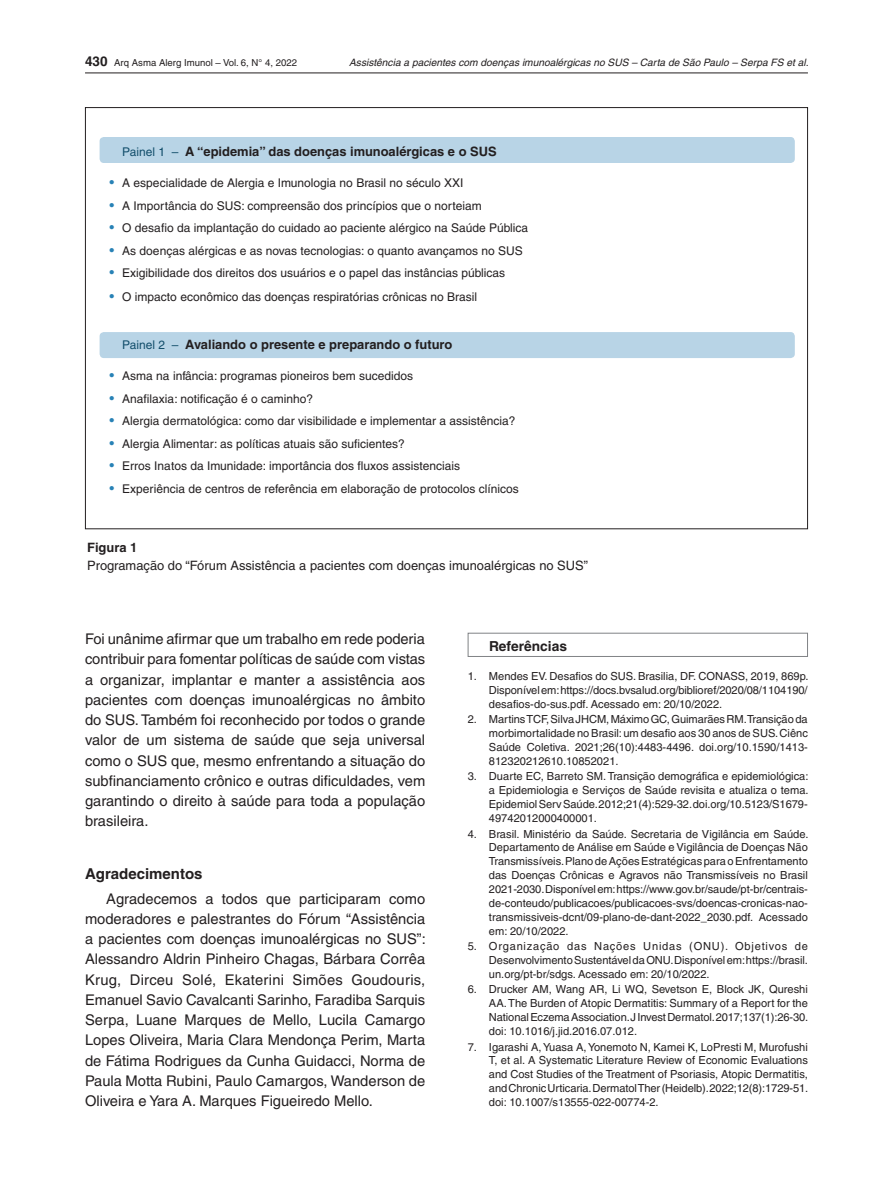
<style>
.page{position:relative;width:893px;height:1191px;background:#fff}
.page>*{position:absolute;margin:0;border:0;box-sizing:border-box;transform-origin:0 0}
.t1{font:700 15px "Helvetica";color:#231f20}
.t2{font:14.7px/20.2px "Helvetica";color:#231f20;text-align:justify}
.t3{font:700 13.8px "Helvetica";color:#231f20}
.t4{font:700 12.9px "Helvetica";color:#231f20}
.t5{font:12.9px "Helvetica";color:#231f20}
.t6{font:12px "Helvetica";color:#231f20}
.t7{font:11.1px/13.8px "Helvetica";color:#231f20;text-align:justify}
.t8{font:italic 10.2px "Helvetica";color:#231f20}
.t9{font:9.6px "Helvetica";color:#231f20}
.s1{font-weight:700;font-size:13.5px}
.s2{font-weight:400;font-size:12px;color:#124e6b}
.s3{font-size:13.5px;color:#2882b6}
</style>
<div class="page">
<hr style="left:85px;top:73px;width:723px;height:1px;background:#231f20">
<div style="left:100px;top:137px;width:695px;height:26px;background:#b8d4e6;border-radius:4px"></div>
<div style="left:100px;top:332px;width:695px;height:26px;background:#b8d4e6;border-radius:4px"></div>
<div style="left:468px;top:633px;width:340px;height:24px;border:1px solid #808285"></div>
<p class="t9" style="left:85px;top:58px;width:213px"><span class="s1">430</span> Arq Asma Alerg Imunol – Vol. 6, N° 4, 2022</p>
<p class="t8" style="left:349px;top:56px;width:461px">Assistência a pacientes com doenças imunoalérgicas no SUS – Carta de São Paulo – Serpa FS et al.</p>
<p class="t4" style="left:122px;top:144px;width:376px"><span class="s2">Painel 1 –</span> A “epidemia” das doenças imunoalérgicas e o SUS</p>
<p class="t6" style="left:110px;top:176px;width:356px"><span class="s3">•</span> A especialidade de Alergia e Imunologia no Brasil no século XXI</p>
<p class="t6" style="left:110px;top:199px;width:374px"><span class="s3">•</span> A Importância do SUS: compreensão dos princípios que o norteiam</p>
<p class="t6" style="left:110px;top:221px;width:420px"><span class="s3">•</span> O desafio da implantação do cuidado ao paciente alérgico na Saúde Pública</p>
<p class="t6" style="left:110px;top:244px;width:415px"><span class="s3">•</span> As doenças alérgicas e as novas tecnologias: o quanto avançamos no SUS</p>
<p class="t6" style="left:110px;top:266px;width:397px"><span class="s3">•</span> Exigibilidade dos direitos dos usuários e o papel das instâncias públicas</p>
<p class="t6" style="left:110px;top:290px;width:369px"><span class="s3">•</span> O impacto econômico das doenças respiratórias crônicas no Brasil</p>
<p class="t4" style="left:122px;top:337px;width:331px"><span class="s2">Painel 2 –</span> Avaliando o presente e preparando o futuro</p>
<p class="t6" style="left:110px;top:369px;width:305px"><span class="s3">•</span> Asma na infância: programas pioneiros bem sucedidos</p>
<p class="t6" style="left:110px;top:392px;width:205px"><span class="s3">•</span> Anafilaxia: notificação é o caminho?</p>
<p class="t6" style="left:110px;top:414px;width:407px"><span class="s3">•</span> Alergia dermatológica: como dar visibilidade e implementar a assistência?</p>
<p class="t6" style="left:110px;top:437px;width:297px"><span class="s3">•</span> Alergia Alimentar: as políticas atuais são suficientes?</p>
<p class="t6" style="left:110px;top:459px;width:352px"><span class="s3">•</span> Erros Inatos da Imunidade: importância dos fluxos assistenciais</p>
<p class="t6" style="left:110px;top:482px;width:411px"><span class="s3">•</span> Experiência de centros de referência em elaboração de protocolos clínicos</p>
<p class="t4" style="left:87px;top:539px;width:52px">Figura 1</p>
<p class="t5" style="left:87px;top:558px;width:502px">Programação do “Fórum Assistência a pacientes com doenças imunoalérgicas no SUS”</p>
<p class="t2" style="left:85px;top:629px;width:342px">Foi unânime afirmar que um trabalho em rede poderia contribuir para fomentar políticas de saúde com vistas a organizar, implantar e manter a assistência aos pacientes com doenças imunoalérgicas no âmbito do SUS. Também foi reconhecido por todos o grande valor de um sistema de saúde que seja universal como o SUS que, mesmo enfrentando a situação do subfinanciamento crônico e outras dificuldades, vem garantindo o direito à saúde para toda a população brasileira.</p>
<h1 class="t1" style="left:85px;top:865px;width:119px">Agradecimentos</h1>
<p class="t2" style="left:85px;top:888px;width:342px;text-indent:21px">Agradecemos a todos que participaram como moderadores e palestrantes do Fórum “Assistência a pacientes com doenças imunoalérgicas no SUS”:<br>Alessandro Aldrin Pinheiro Chagas, Bárbara Corrêa Krug, Dirceu Solé, Ekaterini Simões Goudouris, Emanuel Savio Cavalcanti Sarinho, Faradiba Sarquis Serpa, Luane Marques de Mello, Lucila Camargo Lopes Oliveira, Maria Clara Mendonça Perim, Marta de Fátima Rodrigues da Cunha Guidacci, Norma de Paula Motta Rubini, Paulo Camargos, Wanderson de Oliveira e Yara A. Marques Figueiredo Mello.</p>
<p class="t3" style="left:489px;top:637px;width:80px">Referências</p>
<p class="t7" style="left:489px;top:669px;width:321px;text-indent:-21px">1. Mendes EV. Desafios do SUS. Brasilia, DF. CONASS, 2019, 869p.<br>Disponível em: https://docs.bvsalud.org/biblioref/2020/08/1104190/ desafios-do-sus.pdf. Acessado em: 20/10/2022.</p>
<p class="t7" style="left:489px;top:712px;width:320px;text-indent:-21px">2. Martins TCF, Silva JHCM, Máximo GC, Guimarães RM. Transição da morbimortalidade no Brasil: um desafio aos 30 anos de SUS. Ciênc Saúde Coletiva. 2021;26(10):4483-4496. doi.org/10.1590/1413- 812320212610.10852021.</p>
<p class="t7" style="left:489px;top:769px;width:321px;text-indent:-21px">3. Duarte EC, Barreto SM. Transição demográfica e epidemiológica: a Epidemiologia e Serviços de Saúde revisita e atualiza o tema.<br>Epidemiol Serv Saúde. 2012;21(4):529-32. doi.org/10.5123/S1679- 49742012000400001.</p>
<p class="t7" style="left:489px;top:826px;width:321px;text-indent:-21px">4. Brasil. Ministério da Saúde. Secretaria de Vigilância em Saúde.<br>Departamento de Análise em Saúde e Vigilância de Doenças Não Transmissíveis. Plano de Ações Estratégicas para o Enfrentamento das Doenças Crônicas e Agravos não Transmissíveis no Brasil 2021-2030. Disponível em: https://www.gov.br/saude/pt-br/centrais&shy;de-conteudo/publicacoes/publicacoes-svs/doencas-cronicas-nao&shy;transmissiveis-dcnt/09-plano-de-dant-2022_2030.pdf. Acessado em: 20/10/2022.</p>
<p class="t7" style="left:489px;top:939px;width:321px;text-indent:-21px">5. Organização das Nações Unidas (ONU). Objetivos de Desenvolvimento Sustentável da ONU. Disponível em: https://brasil. un.org/pt-br/sdgs. Acessado em: 20/10/2022.</p>
<p class="t7" style="left:489px;top:982px;width:321px;text-indent:-21px">6. Drucker AM, Wang AR, Li WQ, Sevetson E, Block JK, Qureshi AA. The Burden of Atopic Dermatitis: Summary of a Report for the National Eczema Association. J Invest Dermatol. 2017;137(1):26‑30. doi: 10.1016/j.jid.2016.07.012.</p>
<p class="t7" style="left:489px;top:1039px;width:321px;text-indent:-21px">7. Igarashi A, Yuasa A, Yonemoto N, Kamei K, LoPresti M, Murofushi T, et al. A Systematic Literature Review of Economic Evaluations and Cost Studies of the Treatment of Psoriasis, Atopic Dermatitis, and Chronic Urticaria. Dermatol Ther (Heidelb). 2022;12(8):1729‑51. doi: 10.1007/s13555-022-00774-2.</p>
</div>
